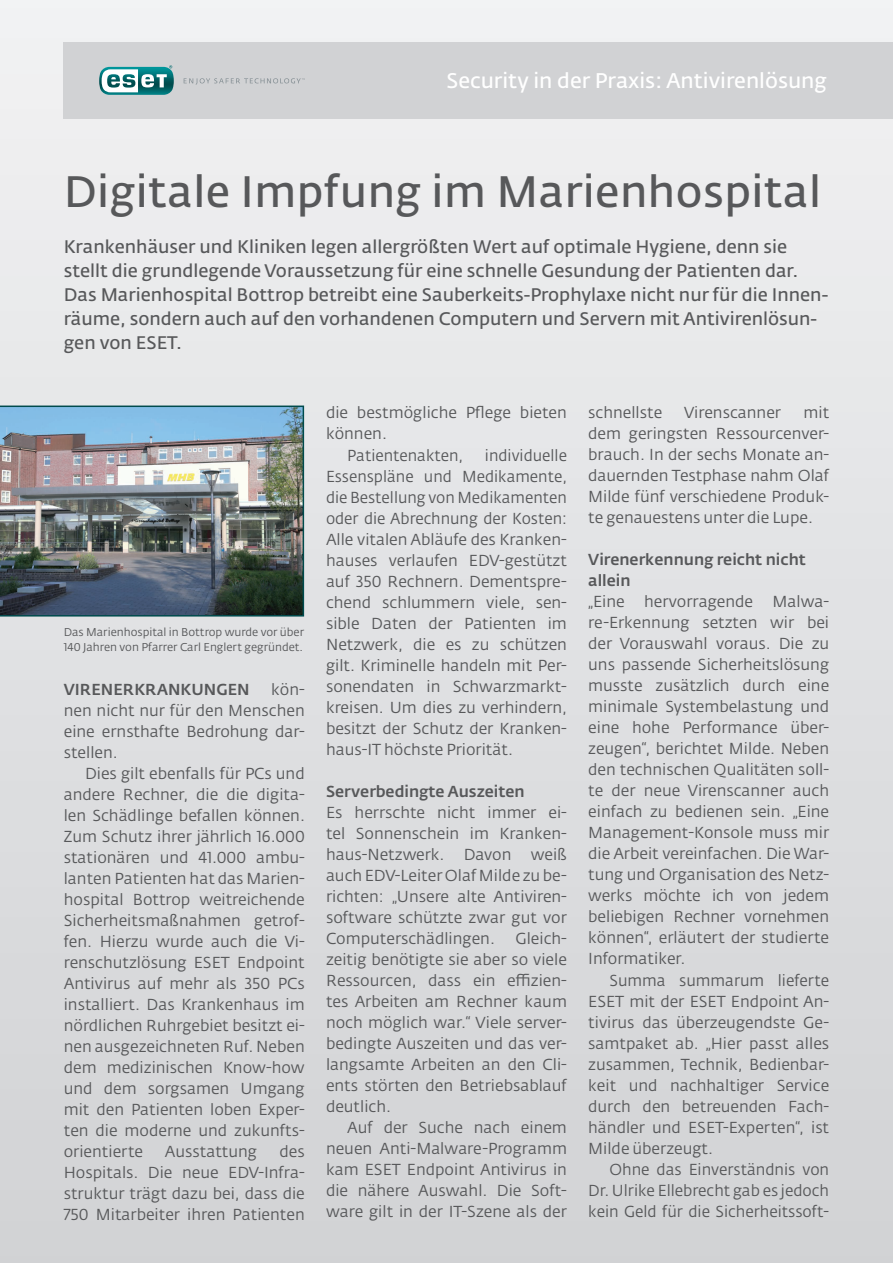
<style>
.page{position:relative;width:893px;height:1263px;background:#fff}
.page>*{position:absolute;margin:0;border:0;box-sizing:border-box;transform-origin:0 0}
.t1{font:600 43.5px "Fedra Sans Alt Pro";letter-spacing:.01em;color:#57585a}
.t2{font:600 21px "Fedra Sans Alt Pro";color:#fff}
.t3{font:600 18px/24px "Fedra Sans Alt Pro";color:#57585a}
.t4{font:15.75px/21px "Fedra Sans Alt Pro";color:#57585a;text-align:justify}
.t5{font:500 15.75px/21px "Fedra Sans Alt Pro";color:#57585a}
.t6{font:11.25px/15px "Fedra Sans Alt Pro";color:#57585a}
</style>
<div class="page">
<div style="left:0;top:0;width:893px;height:1263px;background:linear-gradient(to bottom,#f1f2f3,#d1d2d4)"></div>
<div style="left:64px;top:42px;width:829px;height:76px;background:#d1d2d4"></div>
<svg style="left:184px;top:78px;width:121px;height:7px"></svg>
<svg style="left:99px;top:65px;width:75px;height:30px"></svg>
<img style="left:0;top:405px;width:304px;height:211px">
<h2 class="t2" style="left:446px;top:68px;width:382px">Security in der Praxis: Antivirenlösung</h2>
<h1 class="t1" style="left:64px;top:165px;width:759px">Digitale Impfung im Marienhospital</h1>
<p class="t3" style="left:64px;top:234px;width:766px">Krankenhäuser und Kliniken legen allergrößten Wert auf optimale Hygiene, denn sie stellt die grundlegende Voraussetzung für eine schnelle Gesundung der Patienten dar.<br>Das Marienhospital Bottrop betreibt eine Sauberkeits-Prophylaxe nicht nur für die Innen&shy;räume, sondern auch auf den vorhandenen Computern und Servern mit Antivirenlösun&shy;gen von ESET.</p>
<p class="t6" style="left:64px;top:625px;width:242px">Das Marienhospital in Bottrop wurde vor über<br>140 Jahren von Pfarrer Carl Englert gegründet.</p>
<p class="t4" style="left:64px;top:679px;width:243px;text-indent:207px">kön&shy;nen nicht nur für den Menschen eine ernsthafte Bedrohung dar&shy;stellen.</p>
<p class="t4" style="left:64px;top:763px;width:243px;text-indent:21px">Dies gilt ebenfalls für PCs und andere Rechner, die die digita&shy;len Schädlinge befallen können.<br>Zum Schutz ihrer jährlich 16.000 stationären und 41.000 ambu&shy;lanten Patienten hat das Marien&shy;hospital Bottrop weitreichende Sicherheitsmaßnahmen getrof&shy;fen. Hierzu wurde auch die Vi&shy;renschutzlösung ESET Endpoint Antivirus auf mehr als 350 PCs installiert. Das Krankenhaus im nördlichen Ruhrgebiet besitzt ei&shy;nen ausgezeichneten Ruf. Neben dem medizinischen Know-how und dem sorgsamen Umgang mit den Patienten loben Exper&shy;ten die moderne und zukunfts&shy;orientierte</p>
<p class="t5" style="left:64px;top:679px;width:187px">VIRENERKRANKUNGEN</p>
<p class="t4" style="left:64px;top:1141px;width:243px;text-indent:216px">des Hospitals. Die neue EDV-Infra&shy;struktur trägt dazu bei, dass die 750 Mitarbeiter ihren Patienten</p>
<p class="t4" style="left:165px;top:1141px;width:94px">Ausstattung</p>
<p class="t4" style="left:326px;top:402px;width:242px">die bestmögliche Pflege bieten</p>
<p class="t4" style="left:326px;top:423px;width:62px">können.</p>
<p class="t4" style="left:347px;top:445px;width:118px">Patientenakten,</p>
<p class="t4" style="left:326px;top:445px;width:243px;text-indent:159px">individuelle Essenspläne und Medikamente, die Bestellung von Medikamenten oder die Abrechnung der Kosten:<br>Alle vitalen Abläufe des Kranken&shy;hauses verlaufen EDV-gestützt auf 350 Rechnern. Dementspre&shy;chend schlummern viele, sen&shy;sible Daten der Patienten im Netzwerk, die es zu schützen gilt. Kriminelle handeln mit Per&shy;sonendaten in Schwarzmarkt&shy;kreisen. Um dies zu verhindern, besitzt der Schutz der Kranken&shy;haus-IT höchste Priorität.</p>
<p class="t5" style="left:326px;top:780px;width:200px">Serverbedingte Auszeiten</p>
<p class="t4" style="left:326px;top:801px;width:242px">Es herrschte nicht immer ei&shy;tel Sonnenschein im Kranken&shy;haus-Netzwerk. Davon weiß auch EDV-Leiter Olaf Milde zu be&shy;richten: „Unsere alte Antiviren&shy;software schützte zwar gut vor Computerschädlingen.</p>
<p class="t4" style="left:326px;top:927px;width:242px;text-indent:190px">Gleich&shy;zeitig benötigte sie aber so viele Ressourcen, dass ein effizien&shy;tes Arbeiten am Rechner kaum noch möglich war.“ Viele server&shy;bedingte Auszeiten und das ver&shy;langsamte Arbeiten an den Cli&shy;ents störten den Betriebsablauf deutlich.</p>
<p class="t4" style="left:326px;top:1116px;width:242px;text-indent:21px">Auf der Suche nach einem neuen Anti-Malware-Programm kam ESET Endpoint Antivirus in die nähere Auswahl. Die Soft&shy;ware gilt in der IT-Szene als der</p>
<p class="t4" style="left:588px;top:402px;width:242px;text-indent:215px">mit dem geringsten Ressourcenver&shy;brauch. In der sechs Monate an&shy;dauernden Testphase nahm Olaf Milde fünf verschiedene Produk&shy;te genauestens unter die Lupe.</p>
<p class="t5" style="left:588px;top:549px;width:219px">Virenerkennung reicht nicht allein</p>
<p class="t4" style="left:588px;top:591px;width:242px">„Eine hervorragende Malwa&shy;re-Erkennung setzten wir bei der Vorauswahl voraus. Die zu uns passende Sicherheitslösung musste zusätzlich durch eine minimale Systembelastung und eine hohe Performance über&shy;zeugen“, berichtet Milde. Neben den technischen Qualitäten soll&shy;te der neue Virenscanner auch einfach zu bedienen sein. „Eine Management-Konsole muss mir die Arbeit vereinfachen. Die War&shy;tung und Organisation des Netz&shy;werks möchte ich von jedem beliebigen Rechner vornehmen können“, erläutert der studierte Informatiker.</p>
<p class="t4" style="left:588px;top:970px;width:242px;text-indent:21px">Summa summarum lieferte ESET mit der ESET Endpoint An&shy;tivirus das überzeugendste Ge&shy;samtpaket ab. „Hier passt alles zusammen, Technik, Bedienbar&shy;keit und nachhaltiger Service durch den betreuenden Fach&shy;händler und ESET-Experten“, ist Milde überzeugt.</p>
<p class="t4" style="left:588px;top:1159px;width:242px;text-indent:21px">Ohne das Einverständnis von Dr. Ulrike Ellebrecht gab es jedoch kein Geld für die Sicherheitssoft-</p>
<p class="t4" style="left:588px;top:402px;width:76px">schnellste</p>
<p class="t4" style="left:684px;top:402px;width:98px">Virenscanner</p>
</div>
